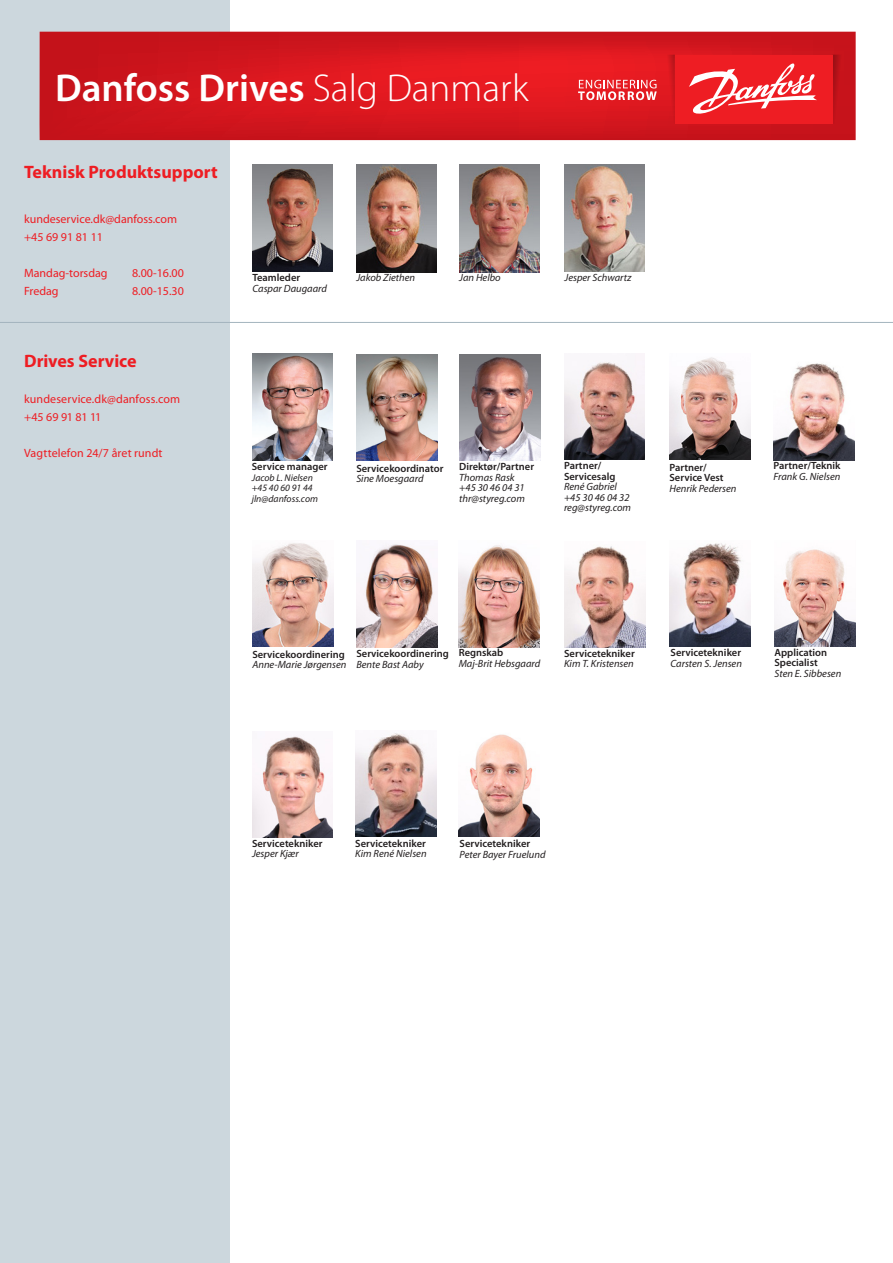
<style>
.page{position:relative;width:893px;height:1263px;background:#fff}
.page>*{position:absolute;margin:0;border:0;box-sizing:border-box;transform-origin:0 0}
.Front_page__Headline{font:600 39px "Myriad Pro";color:#fff}
.t1{font:700 18px "Myriad Pro";color:#ee1d23}
.t2{font:12px/18px "Myriad Pro";color:#ee1d23}
.t3{font:italic 10.5px "Myriad Pro";color:#231f20}
.t4{font:600 10.5px "Myriad Pro";color:#231f20}
.t5{font:italic 9.75px "Myriad Pro";color:#231f20}
.s1{font-weight:300}
</style>
<div class="page">
<div style="left:0;top:0;width:229px;height:1263px;background:#ccd7dd"></div>
<svg style="left:40px;top:32px;width:816px;height:108px;background:#d2151d"></svg>
<svg style="left:833px;top:55px;width:12px;height:69px"></svg>
<div style="left:675px;top:55px;width:158px;height:69px;background:#ee1d23"></div>
<svg style="left:578px;top:55px;width:97px;height:69px;background:#e32c33"></svg>
<svg style="left:689px;top:63px;width:128px;height:51px"></svg>
<img style="left:355px;top:733px;width:81px;height:104px">
<img style="left:669px;top:543px;width:81px;height:104px">
<img style="left:774px;top:549px;width:81px;height:97px">
<img style="left:252px;top:735px;width:81px;height:102px">
<img style="left:458px;top:734px;width:81px;height:103px">
<img style="left:459px;top:354px;width:81px;height:106px">
<img style="left:669px;top:357px;width:81px;height:103px">
<img style="left:774px;top:363px;width:80px;height:97px">
<img style="left:564px;top:355px;width:81px;height:105px">
<img style="left:564px;top:546px;width:81px;height:101px">
<img style="left:252px;top:354px;width:81px;height:106px">
<img style="left:356px;top:355px;width:81px;height:106px">
<img style="left:252px;top:543px;width:81px;height:103px">
<img style="left:356px;top:544px;width:81px;height:103px">
<img style="left:459px;top:545px;width:81px;height:102px">
<img style="left:252px;top:164px;width:80px;height:108px">
<img style="left:459px;top:165px;width:81px;height:107px">
<img style="left:564px;top:164px;width:81px;height:108px">
<img style="left:356px;top:165px;width:81px;height:107px">
<hr style="left:0;top:322px;width:893px;height:1px;background:#a3b4be">
<p class="Front_page__Headline" style="left:55px;top:66px;width:475px">Danfoss Drives <span class="s1">Salg Danmark</span></p>
<p class="t1" style="left:24px;top:162px;width:195px">Teknisk Produktsupport</p>
<p class="t2" style="left:24px;top:210px;width:155px">kundeservice.dk@danfoss.com +45 69 91 81 11</p>
<p class="t2" style="left:24px;top:264px;width:85px">Mandag-torsdag</p>
<p class="t2" style="left:132px;top:264px;width:53px">8.00-16.00</p>
<p class="t2" style="left:24px;top:282px;width:36px">Fredag</p>
<p class="t2" style="left:132px;top:282px;width:53px">8.00-15.30</p>
<p class="t1" style="left:24px;top:350px;width:114px">Drives Service</p>
<p class="t2" style="left:24px;top:390px;width:158px">kundeservice.dk@danfoss.com</p>
<p class="t2" style="left:24px;top:408px;width:79px">+45 69 91 81 11</p>
<p class="t2" style="left:24px;top:444px;width:140px">Vagttelefon 24/7 året rundt</p>
<p class="t4" style="left:252px;top:272px;width:49px">Teamleder</p>
<p class="t3" style="left:252px;top:283px;width:76px">Caspar Daugaard</p>
<p class="t3" style="left:356px;top:272px;width:60px">Jakob Ziethen</p>
<p class="t3" style="left:459px;top:272px;width:43px">Jan Helbo</p>
<p class="t3" style="left:564px;top:272px;width:68px">Jesper Schwartz</p>
<p class="t4" style="left:252px;top:461px;width:77px">Service manager</p>
<p class="t5" style="left:252px;top:472px;width:63px">Jacob L. Nielsen</p>
<p class="t5" style="left:252px;top:483px;width:62px">+45 40 60 91 44</p>
<p class="t5" style="left:252px;top:493px;width:68px">jln@danfoss.com</p>
<p class="t4" style="left:356px;top:462px;width:89px">Servicekoordinator</p>
<p class="t3" style="left:356px;top:473px;width:69px">Sine Moesgaard</p>
<p class="t4" style="left:459px;top:461px;width:76px">Direktør/Partner</p>
<p class="t3" style="left:459px;top:472px;width:57px">Thomas Rask</p>
<p class="t3" style="left:459px;top:482px;width:67px">+45 30 46 04 31</p>
<p class="t3" style="left:459px;top:493px;width:67px">thr@styreg.com</p>
<p class="t4" style="left:564px;top:460px;width:39px">Partner/</p>
<p class="t4" style="left:564px;top:470px;width:53px">Servicesalg</p>
<p class="t3" style="left:564px;top:481px;width:55px">René Gabriel</p>
<p class="t3" style="left:564px;top:491px;width:67px">+45 30 46 04 32</p>
<p class="t3" style="left:564px;top:502px;width:68px">reg@styreg.com</p>
<p class="t4" style="left:669px;top:461px;width:39px">Partner/</p>
<p class="t4" style="left:669px;top:472px;width:56px">Service Vest</p>
<p class="t3" style="left:669px;top:482px;width:69px">Henrik Pedersen</p>
<p class="t4" style="left:774px;top:460px;width:68px">Partner/Teknik</p>
<p class="t3" style="left:774px;top:471px;width:68px">Frank G. Nielsen</p>
<p class="t4" style="left:252px;top:648px;width:94px">Servicekoordinering</p>
<p class="t3" style="left:252px;top:659px;width:96px">Anne-Marie Jørgensen</p>
<p class="t4" style="left:356px;top:648px;width:94px">Servicekoordinering</p>
<p class="t3" style="left:356px;top:659px;width:69px">Bente Bast Aaby</p>
<p class="t4" style="left:459px;top:647px;width:46px">Regnskab</p>
<p class="t3" style="left:459px;top:658px;width:83px">Maj-Brit Hebsgaard</p>
<p class="t4" style="left:564px;top:647px;width:72px">Servicetekniker</p>
<p class="t3" style="left:564px;top:658px;width:71px">Kim T. Kristensen</p>
<p class="t4" style="left:670px;top:647px;width:72px">Servicetekniker</p>
<p class="t3" style="left:670px;top:658px;width:73px">Carsten S. Jensen</p>
<p class="t4" style="left:774px;top:646px;width:54px">Application</p>
<p class="t4" style="left:774px;top:657px;width:45px">Specialist</p>
<p class="t3" style="left:774px;top:667px;width:68px">Sten E. Sibbesen</p>
<p class="t4" style="left:252px;top:837px;width:72px">Servicetekniker</p>
<p class="t3" style="left:252px;top:848px;width:48px">Jesper Kjær</p>
<p class="t4" style="left:355px;top:837px;width:72px">Servicetekniker</p>
<p class="t3" style="left:355px;top:848px;width:73px">Kim René Nielsen</p>
<p class="t4" style="left:460px;top:838px;width:72px">Servicetekniker</p>
<p class="t3" style="left:460px;top:848px;width:87px">Peter Bayer Fruelund</p>
</div>
